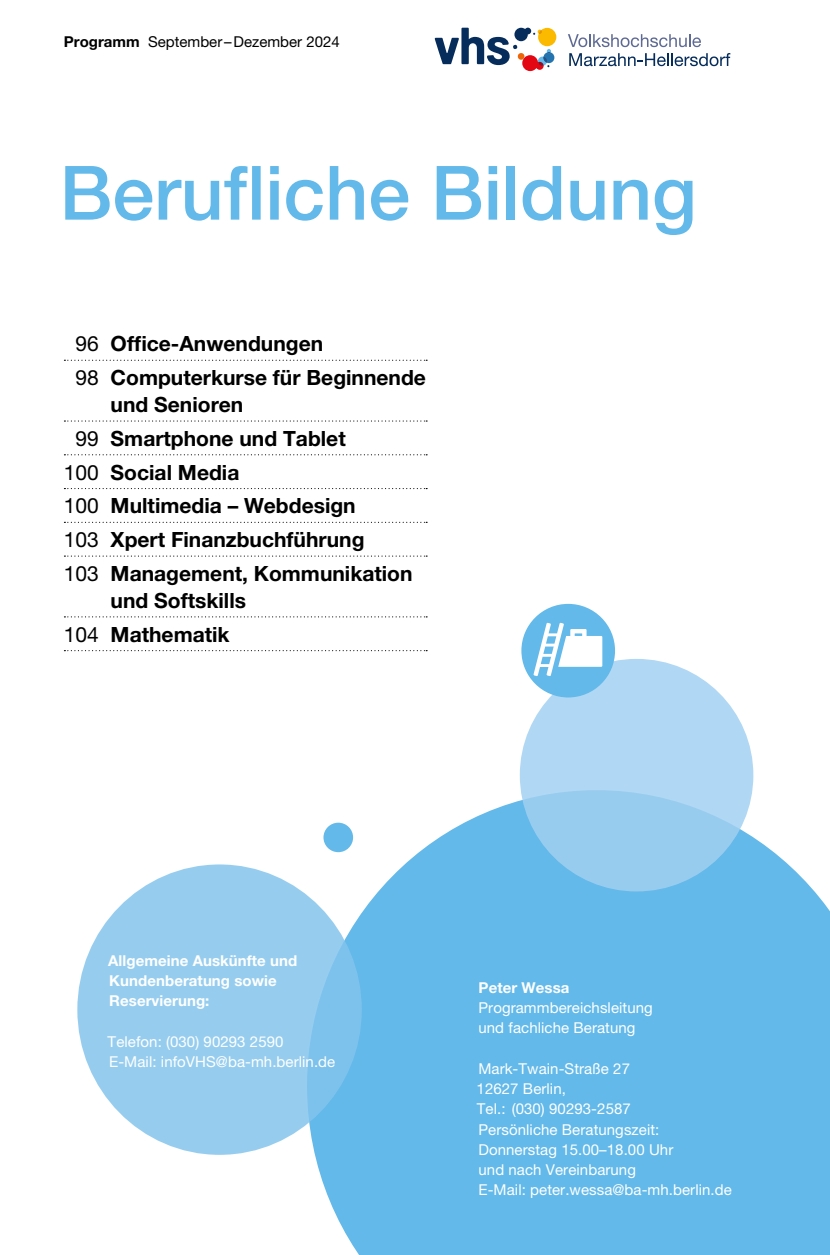
<style>
.page{position:relative;width:830px;height:1255px;background:#fff}
.page>*{position:absolute;margin:0;border:0;box-sizing:border-box;transform-origin:0 0}
.t1{font:500 75px "Helvetica Neue LT Pro";color:#63b9e9}
.t2{font:700 21px/33.8px "Helvetica Neue LT Pro";color:#000}
.t3{font:15px/20.2px "Helvetica Neue LT Pro";letter-spacing:.005em;color:#fff}
.t4{font:700 15px/20.2px "Helvetica Neue LT Pro";letter-spacing:.005em;color:#fff}
.t5{font:15px "Helvetica Neue LT Pro";color:#000}
.s1{font-weight:700}
.s2{font-weight:400}
</style>
<div class="page">
<svg style="left:307px;top:790px;width:522px;height:464px;background:#74c0eb"></svg>
<svg style="left:64px;top:360px;width:363px;height:1px"></svg>
<svg style="left:64px;top:420px;width:363px;height:1px"></svg>
<svg style="left:64px;top:454px;width:363px;height:1px"></svg>
<svg style="left:64px;top:488px;width:363px;height:1px"></svg>
<svg style="left:64px;top:522px;width:363px;height:1px"></svg>
<svg style="left:64px;top:555px;width:363px;height:1px"></svg>
<svg style="left:64px;top:616px;width:363px;height:1px"></svg>
<svg style="left:64px;top:650px;width:363px;height:1px"></svg>
<div style="left:519px;top:659px;width:234px;height:232px;background:linear-gradient(to bottom,#b8daf4,#95cbef);border-radius:50%"></div>
<svg style="left:77px;top:864px;width:284px;height:290px;background:#94ccee"></svg>
<svg style="left:434px;top:28px;width:122px;height:43px"></svg>
<svg style="left:568px;top:34px;width:132px;height:13px"></svg>
<svg style="left:569px;top:53px;width:161px;height:13px"></svg>
<div style="left:521px;top:604px;width:93px;height:93px;background:#63b9e9;border-radius:50%"></div>
<svg style="left:533px;top:622px;width:69px;height:54px"></svg>
<div style="left:323px;top:822px;width:30px;height:30px;background:#63b9e9;border-radius:50%"></div>
<p class="t5" style="left:64px;top:33px;width:277px"><span class="s1">Programm</span> September–Dezember 2024</p>
<h1 class="t1" style="left:60px;top:148px;width:638px">Berufliche Bildung</h1>
<h2 class="t2" style="left:75px;top:326px;width:352px"><span class="s2">96</span> Office-Anwendungen<br><span class="s2">98</span> Computerkurse für Beginnende</h2>
<h2 class="t2" style="left:111px;top:387px;width:134px">und Senioren</h2>
<h2 class="t2" style="left:75px;top:421px;width:271px"><span class="s2">99</span> Smartphone und Tablet</h2>
<h2 class="t2" style="left:64px;top:454px;width:177px"><span class="s2">100</span> Social Media</h2>
<h2 class="t2" style="left:64px;top:488px;width:293px"><span class="s2">100</span> Multimedia – Webdesign</h2>
<h2 class="t2" style="left:64px;top:522px;width:302px"><span class="s2">103</span> Xpert Finanzbuchführung</h2>
<h2 class="t2" style="left:64px;top:556px;width:350px"><span class="s2">103</span> Management, Kommunikation</h2>
<h2 class="t2" style="left:64px;top:583px;width:184px;text-indent:47px">und Softskills<br><span class="s2">104</span> Mathematik</h2>
<p class="t4" style="left:108px;top:949px;width:190px">Allgemeine Auskünfte und<br>Kundenberatung sowie<br>Reservierung:</p>
<p class="t3" style="left:108px;top:1031px;width:229px">Telefon: (030) 90293 2590<br>E-Mail: infoVHS@ba-mh.berlin.de</p>
<p class="t4" style="left:478px;top:976px;width:92px">Peter Wessa</p>
<p class="t3" style="left:478px;top:997px;width:176px">Programmbereichsleitung und fachliche Beratung</p>
<p class="t3" style="left:476px;top:1058px;width:257px">Mark-Twain-Straße 27<br>12627 Berlin,<br>Tel.: (030) 90293-2587<br>Persönliche Beratungszeit:<br>Donnerstag 15.00–18.00 Uhr<br>und nach Vereinbarung<br>E-Mail: peter.wessa@ba-mh.berlin.de</p>
</div>
